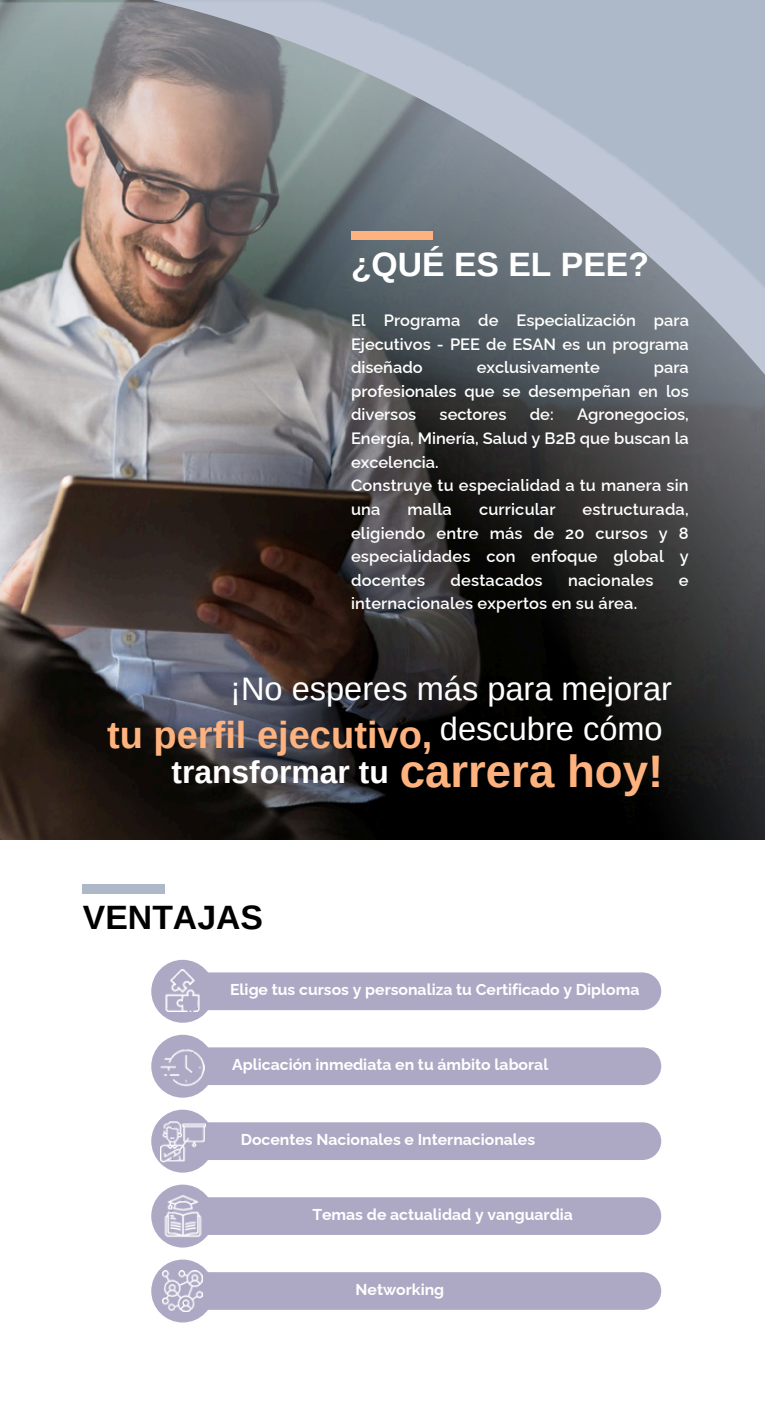
<style>
.page{position:relative;width:765px;height:1404px;background:#fff}
.page>*{position:absolute;margin:0;border:0;box-sizing:border-box;transform-origin:0 0}
.t1{font:700 45.68px "Arimo";color:#feb27e}
.t2{font:700 38.02px "Arimo";color:#feb27e}
.t3{font:700 33.75px "Arimo";color:#fff}
.t4{font:700 33.75px "Arimo";color:#000}
.t5{font:32.62px/40.5px "Arimo";color:#fff;text-align:right}
.t6{font:700 31.72px "Arimo";color:#fff}
.t7{font:600 16.43px/23.6px "Raleway";color:#fff;text-align:justify}
.t8{font:700 15.75px "Raleway";color:#fff}
</style>
<div class="page">
<img style="left:0;top:0;width:764px;height:840px">
<div style="left:83px;top:884px;width:81px;height:9px;background:#adb9c9"></div>
<div style="left:351px;top:231px;width:81px;height:9px;background:#feb27e"></div>
<div style="left:186px;top:972px;width:475px;height:38px;background:#ada9c5;border-radius:19px"></div>
<div style="left:186px;top:1047px;width:475px;height:38px;background:#ada9c5;border-radius:19px"></div>
<div style="left:186px;top:1122px;width:475px;height:38px;background:#ada9c5;border-radius:19px"></div>
<div style="left:186px;top:1197px;width:475px;height:38px;background:#ada9c5;border-radius:19px"></div>
<div style="left:186px;top:1272px;width:475px;height:38px;background:#ada9c5;border-radius:19px"></div>
<div style="left:151px;top:960px;width:63px;height:63px;background:#ada9c5;border-radius:50%"></div>
<div style="left:151px;top:1035px;width:63px;height:63px;background:#ada9c5;border-radius:50%"></div>
<div style="left:151px;top:1110px;width:63px;height:63px;background:#ada9c5;border-radius:50%"></div>
<div style="left:151px;top:1185px;width:63px;height:63px;background:#ada9c5;border-radius:50%"></div>
<div style="left:151px;top:1260px;width:63px;height:63px;background:#ada9c5;border-radius:50%"></div>
<img style="left:165px;top:970px;width:35px;height:42px">
<img style="left:160px;top:1049px;width:44px;height:38px">
<img style="left:160px;top:1121px;width:46px;height:41px">
<img style="left:159px;top:1193px;width:47px;height:47px">
<img style="left:162px;top:1271px;width:41px;height:40px">
<h4 class="t3" style="left:351px;top:245px;width:299px">¿QUÉ ES EL PEE?</h4>
<h3 class="t7" style="left:351px;top:308px;width:339px">El Programa de Especialización para Ejecutivos - PEE de ESAN es un programa diseñado</h3>
<h3 class="t7" style="left:476px;top:356px;width:125px">exclusivamente</h3>
<h3 class="t7" style="left:351px;top:356px;width:339px;text-indent:303px">para profesionales que se desempeñan en los diversos</h3>
<h3 class="t7" style="left:351px;top:403px;width:339px;text-indent:226px">Agronegocios, Energía, Minería, Salud y B2B que buscan la excelencia.</h3>
<p class="t7" style="left:351px;top:474px;width:339px">Construye tu especialidad a tu manera sin una</p>
<h3 class="t7" style="left:439px;top:403px;width:68px">sectores</h3>
<h3 class="t7" style="left:529px;top:403px;width:25px">de:</h3>
<p class="t7" style="left:351px;top:497px;width:339px;text-indent:231px">estructurada, eligiendo entre más de 20 cursos y 8 especialidades con enfoque global y docentes</p>
<p class="t7" style="left:407px;top:497px;width:46px">malla</p>
<p class="t7" style="left:479px;top:497px;width:78px">curricular</p>
<p class="t7" style="left:450px;top:568px;width:93px">destacados</p>
<p class="t7" style="left:568px;top:568px;width:87px">nacionales</p>
<p class="t7" style="left:678px;top:568px;width:11px">e</p>
<p class="t7" style="left:351px;top:592px;width:287px">internacionales expertos en su área.</p>
<p class="t5" style="left:230px;top:668px;width:443px">¡No esperes más para mejorar descubre cómo</p>
<p class="t2" style="left:107px;top:714px;width:327px">tu perfil ejecutivo,</p>
<p class="t6" style="left:171px;top:754px;width:219px">transformar tu</p>
<p class="t1" style="left:399px;top:745px;width:265px">carrera hoy!</p>
<h1 class="t4" style="left:83px;top:898px;width:181px">VENTAJAS</h1>
<p class="t8" style="left:230px;top:981px;width:410px">Elige tus cursos y personaliza tu Certificado y Diploma</p>
<p class="t8" style="left:232px;top:1055px;width:317px">Aplicación inmediata en tu ámbito laboral</p>
<p class="t8" style="left:241px;top:1130px;width:296px">Docentes Nacionales e Internacionales</p>
<p class="t8" style="left:312px;top:1205px;width:262px">Temas de actualidad y vanguardia</p>
<p class="t8" style="left:355px;top:1280px;width:90px">Networking</p>
</div>
